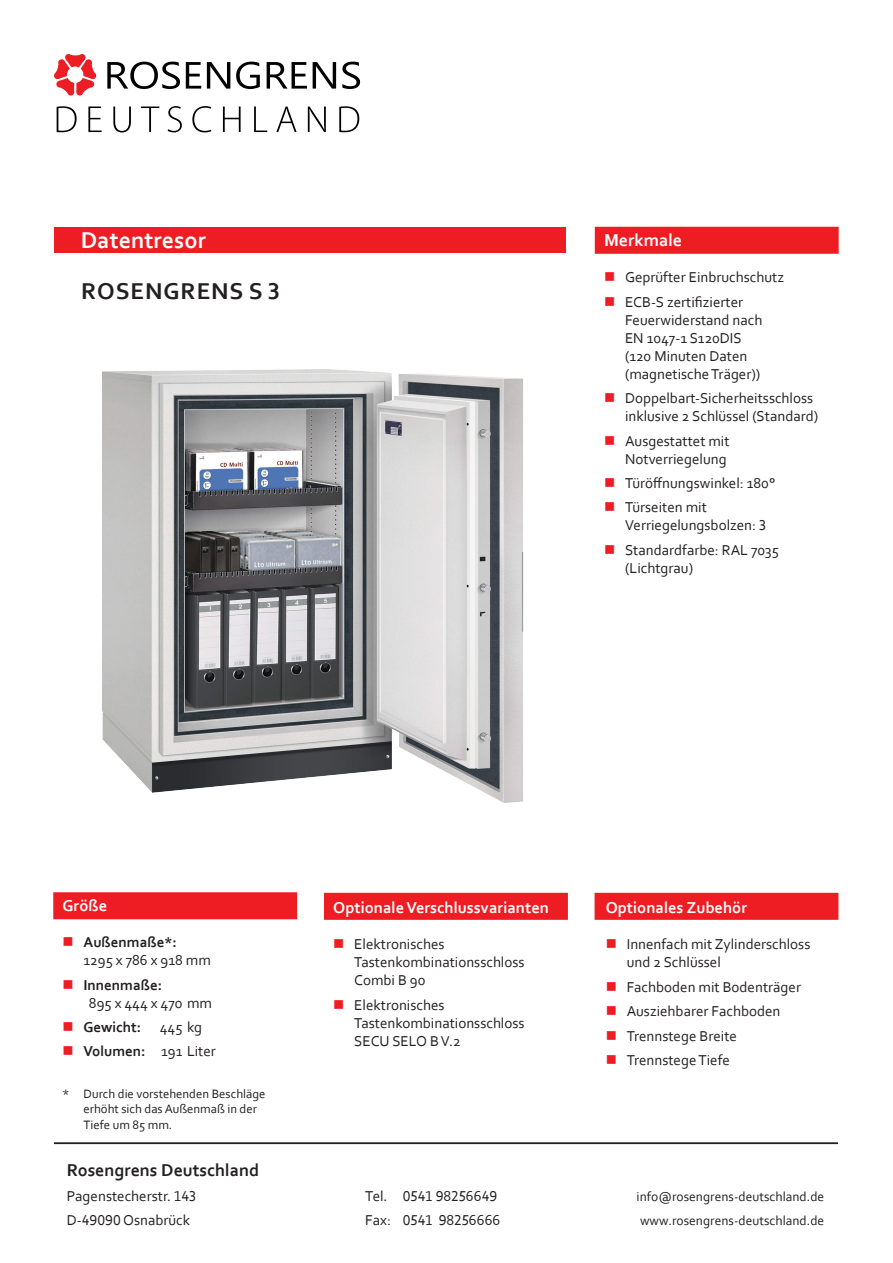
<style>
.page{position:relative;width:893px;height:1263px;background:#fff}
.page>*{position:absolute;margin:0;border:0;box-sizing:border-box;transform-origin:0 0}
.t1{font:700 24px "Corbel";letter-spacing:.04em;color:#231f20}
.t2{font:700 24px "Corbel";color:#fff}
.t3{font:700 18px "Corbel";color:#231f20}
.t4{font:700 18px "Corbel";color:#fff}
.t5{font:700 16.5px "Corbel";color:#fff}
.t6{font:15px/18px "Corbel";color:#231f20}
.t7{font:700 15px "Corbel";color:#231f20}
.t8{font:13.5px "Corbel";color:#231f20}
.t9{font:12.75px/15.3px "Corbel";color:#231f20}
.s1{color:#ee1d23}
.s2{font-weight:700}
.s3{font-weight:400}
</style>
<div class="page">
<div style="left:54px;top:227px;width:512px;height:26px;background:#ee1d23"></div>
<svg style="left:107px;top:62px;width:73px;height:27px"></svg>
<svg style="left:186px;top:62px;width:15px;height:27px"></svg>
<svg style="left:207px;top:62px;width:23px;height:27px"></svg>
<svg style="left:236px;top:62px;width:24px;height:27px"></svg>
<svg style="left:267px;top:62px;width:40px;height:27px"></svg>
<svg style="left:313px;top:62px;width:23px;height:27px"></svg>
<svg style="left:342px;top:62px;width:18px;height:27px"></svg>
<svg style="left:54px;top:54px;width:43px;height:42px"></svg>
<div style="left:67px;top:67px;width:16px;height:16px;background:#fff;border-radius:50%"></div>
<svg style="left:57px;top:106px;width:20px;height:26px"></svg>
<svg style="left:88px;top:107px;width:14px;height:25px"></svg>
<svg style="left:113px;top:107px;width:18px;height:25px"></svg>
<svg style="left:141px;top:107px;width:18px;height:25px"></svg>
<svg style="left:168px;top:106px;width:14px;height:26px"></svg>
<svg style="left:192px;top:106px;width:19px;height:26px"></svg>
<svg style="left:223px;top:107px;width:18px;height:25px"></svg>
<svg style="left:254px;top:107px;width:13px;height:25px"></svg>
<svg style="left:276px;top:107px;width:21px;height:25px"></svg>
<svg style="left:308px;top:107px;width:18px;height:25px"></svg>
<svg style="left:339px;top:106px;width:20px;height:26px"></svg>
<div style="left:53px;top:892px;width:244px;height:27px;background:#ee1d23;border:2px solid #ee1d23"></div>
<hr style="left:54px;top:1142px;width:784px;height:2px;background:#231f20">
<div style="left:595px;top:227px;width:244px;height:27px;background:#ee1d23;border:2px solid #ee1d23"></div>
<div style="left:595px;top:893px;width:243px;height:27px;background:#ee1d23;border:2px solid #ee1d23"></div>
<div style="left:324px;top:893px;width:244px;height:27px;background:#ee1d23;border:2px solid #ee1d23"></div>
<img style="left:102px;top:369px;width:422px;height:434px">
<h1 class="t2" style="left:81px;top:226px;width:127px">Datentresor</h1>
<h1 class="t1" style="left:81px;top:276px;width:200px">ROSENGRENS S 3</h1>
<p class="t4" style="left:604px;top:229px;width:80px">Merkmale</p>
<p class="t6" style="left:604px;top:268px;width:181px"><span class="s1">■</span> Geprüfter Einbruchschutz</p>
<p class="t6" style="left:625px;top:292px;width:139px;text-indent:-21px"><span class="s1">■</span> ECB-S zertifizierter<br>Feuerwiderstand nach<br>EN 1047-1 S120DIS (120 Minuten Daten (magnetische Träger))</p>
<p class="t6" style="left:625px;top:389px;width:195px;text-indent:-21px"><span class="s1">■</span> Doppelbart-Sicherheitsschloss inklusive 2 Schlüssel (Standard)</p>
<p class="t6" style="left:604px;top:431px;width:127px;text-align:right"><span class="s1">■</span> Ausgestattet mit<br>Notverriegelung</p>
<p class="t6" style="left:604px;top:473px;width:173px"><span class="s1">■</span> Türöffnungswinkel: 180°</p>
<p class="t6" style="left:625px;top:498px;width:143px;text-indent:-21px"><span class="s1">■</span> Türseiten mit<br>Verriegelungsbolzen: 3</p>
<p class="t6" style="left:625px;top:540px;width:155px;text-indent:-21px"><span class="s1">■</span> Standardfarbe: RAL 7035 (Lichtgrau)</p>
<p class="t5" style="left:63px;top:895px;width:46px">Größe</p>
<p class="t6" style="left:84px;top:933px;width:129px;text-indent:-21px"><span class="s1">■</span> <span class="s2">Außenmaße*:<br></span>1295 x 786 x 918 mm</p>
<p class="t6" style="left:89px;top:975px;width:124px;text-indent:-26px"><span class="s1">■</span> <span class="s2">Innenmaße:<br></span>895 x 444 x 470 mm</p>
<p class="t7" style="left:63px;top:1018px;width:141px"><span class="s1">■</span> Gewicht: <span class="s3">445 kg</span></p>
<p class="t7" style="left:63px;top:1042px;width:155px"><span class="s1">■</span> Volumen: <span class="s3">191 Liter</span></p>
<p class="t9" style="left:84px;top:1086px;width:183px;text-indent:-21px">* Durch die vorstehenden Beschläge erhöht sich das Außenmaß in der<br>Tiefe um 85 mm.</p>
<p class="t5" style="left:333px;top:897px;width:217px">Optionale Verschlussvarianten</p>
<p class="t6" style="left:354px;top:935px;width:172px;text-indent:-21px"><span class="s1">■</span> Elektronisches<br>Tastenkombinationsschloss<br>Combi B 90</p>
<p class="t6" style="left:354px;top:995px;width:172px;text-indent:-21px"><span class="s1">■</span> Elektronisches<br>Tastenkombinationsschloss<br>SECU SELO B V.2</p>
<p class="t5" style="left:606px;top:897px;width:143px">Optionales Zubehör</p>
<p class="t6" style="left:627px;top:935px;width:185px;text-indent:-21px"><span class="s1">■</span> Innenfach mit Zylinderschloss und 2 Schlüssel</p>
<p class="t6" style="left:606px;top:977px;width:197px"><span class="s1">■</span> Fachboden mit Bodenträger</p>
<p class="t6" style="left:606px;top:1002px;width:176px"><span class="s1">■</span> Ausziehbarer Fachboden</p>
<p class="t6" style="left:606px;top:1026px;width:133px"><span class="s1">■</span> Trennstege Breite</p>
<p class="t6" style="left:606px;top:1050px;width:126px"><span class="s1">■</span> Trennstege Tiefe</p>
<p class="t3" style="left:67px;top:1159px;width:194px">Rosengrens Deutschland</p>
<p class="t6" style="left:67px;top:1186px;width:131px">Pagenstecherstr. 143</p>
<p class="t6" style="left:365px;top:1186px;width:133px">Tel. 0541 98256649</p>
<p class="t8" style="left:637px;top:1188px;width:189px">info@rosengrens-deutschland.de</p>
<p class="t6" style="left:67px;top:1211px;width:125px">D-49090 Osnabrück</p>
<p class="t6" style="left:365px;top:1211px;width:137px">Fax: 0541 98256666</p>
<p class="t8" style="left:640px;top:1212px;width:186px">www.rosengrens-deutschland.de</p>
</div>
